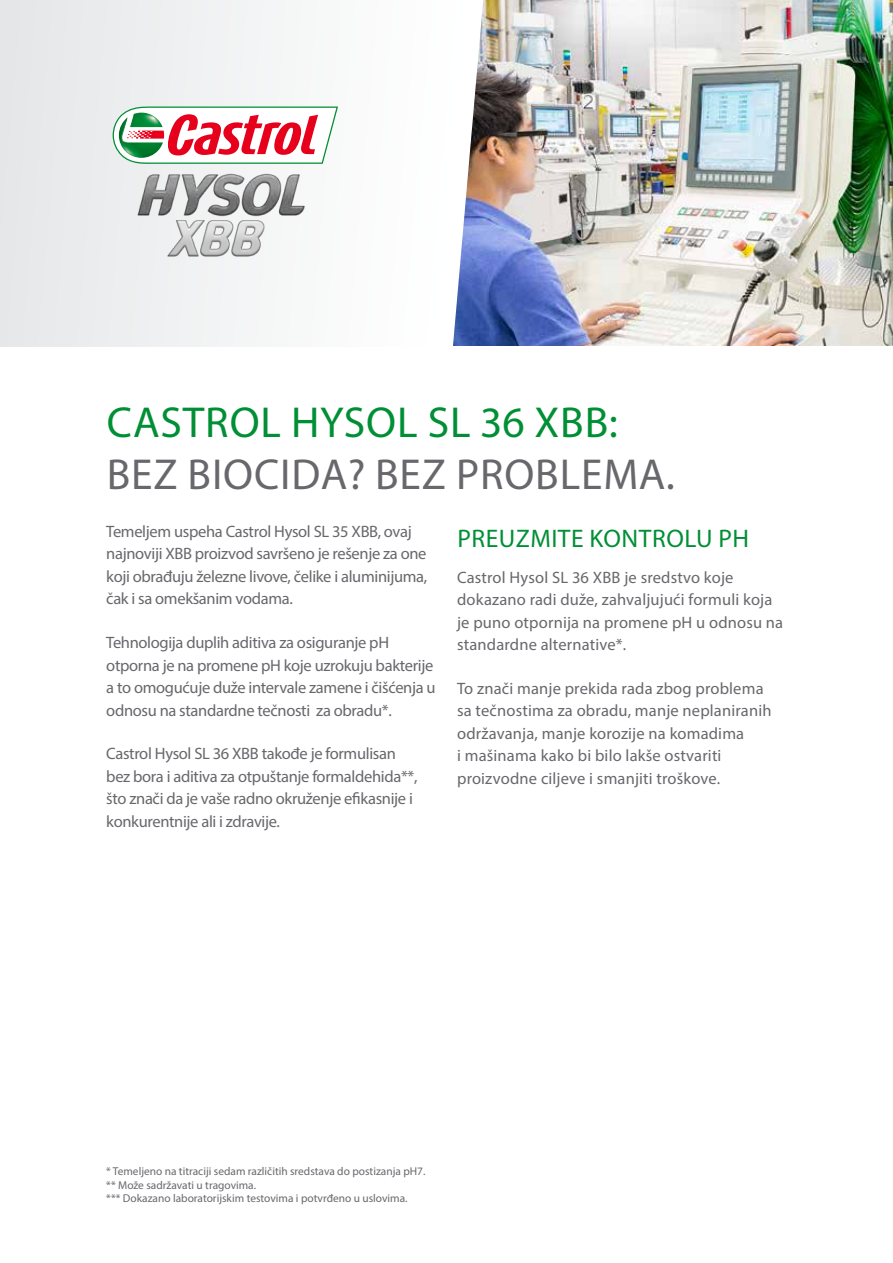
<style>
.page{position:relative;width:893px;height:1263px;background:#fff}
.page>*{position:absolute;margin:0;border:0;box-sizing:border-box;transform-origin:0 0}
.t1{font:43.5px "Myriad Pro";letter-spacing:.02em;color:#68676c}
.t2{font:43.5px "Myriad Pro";letter-spacing:.02em;color:#008f35}
.t3{font:25.5px "Myriad Pro";letter-spacing:.02em;color:#008f35}
.t4{font:16.5px/22.5px "Myriad Pro";letter-spacing:-.02em;color:#68676c}
.t5{font:16.5px/22.5px "Myriad Pro";letter-spacing:.01em;color:#68676c}
.t6{font:11.4px/13.5px "Myriad Pro";color:#68676c}
</style>
<div class="page">
<img style="left:483px;top:0;width:410px;height:346px">
<svg style="left:0;top:0;width:483px;height:347px"></svg>
<img style="left:95px;top:172px;width:245px;height:45px">
<svg style="left:113px;top:107px;width:225px;height:57px"></svg>
<img style="left:119px;top:113px;width:44px;height:45px">
<img style="left:96px;top:218px;width:236px;height:40px">
<h1 class="t2" style="left:107px;top:395px;width:512px">CASTROL HYSOL SL 36 XBB:</h1>
<h1 class="t1" style="left:107px;top:447px;width:570px">BEZ BIOCIDA? BEZ PROBLEMA.</h1>
<p class="t4" style="left:106px;top:520px;width:322px">Temeljem uspeha Castrol Hysol SL 35 XBB, ovaj najnoviji XBB proizvod savršeno je rešenje za one koji obrađuju železne livove, čelike i aluminijuma, čak i sa omekšanim vodama.</p>
<p class="t4" style="left:106px;top:631px;width:331px">Tehnologija duplih aditiva za osiguranje pH otporna je na promene pH koje uzrokuju bakterije a to omogućuje duže intervale zamene i čišćenja u odnosu na standardne tečnosti za obradu*.</p>
<p class="t4" style="left:106px;top:742px;width:313px">Castrol Hysol SL 36 XBB takođe je formulisan bez bora i aditiva za otpuštanje formaldehida**, što znači da je vaše radno okruženje efikasnije i konkurentnije ali i zdravije.</p>
<h2 class="t3" style="left:457px;top:523px;width:293px">PREUZMITE KONTROLU PH</h2>
<p class="t5" style="left:457px;top:565px;width:328px">Castrol Hysol SL 36 XBB je sredstvo koje dokazano radi duže, zahvaljujući formuli koja je puno otpornija na promene pH u odnosu na standardne alternative*.</p>
<p class="t5" style="left:457px;top:677px;width:316px">To znači manje prekida rada zbog problema sa tečnostima za obradu, manje neplaniranih održavanja, manje korozije na komadima<br>i mašinama kako bi bilo lakše ostvariti proizvodne ciljeve i smanjiti troškove.</p>
<p class="t6" style="left:106px;top:1165px;width:321px">* Temeljeno na titraciji sedam različitih sredstava do postizanja pH7. ** Može sadržavati u tragovima.<br>*** Dokazano laboratorijskim testovima i potvrđeno u uslovima.</p>
</div>
